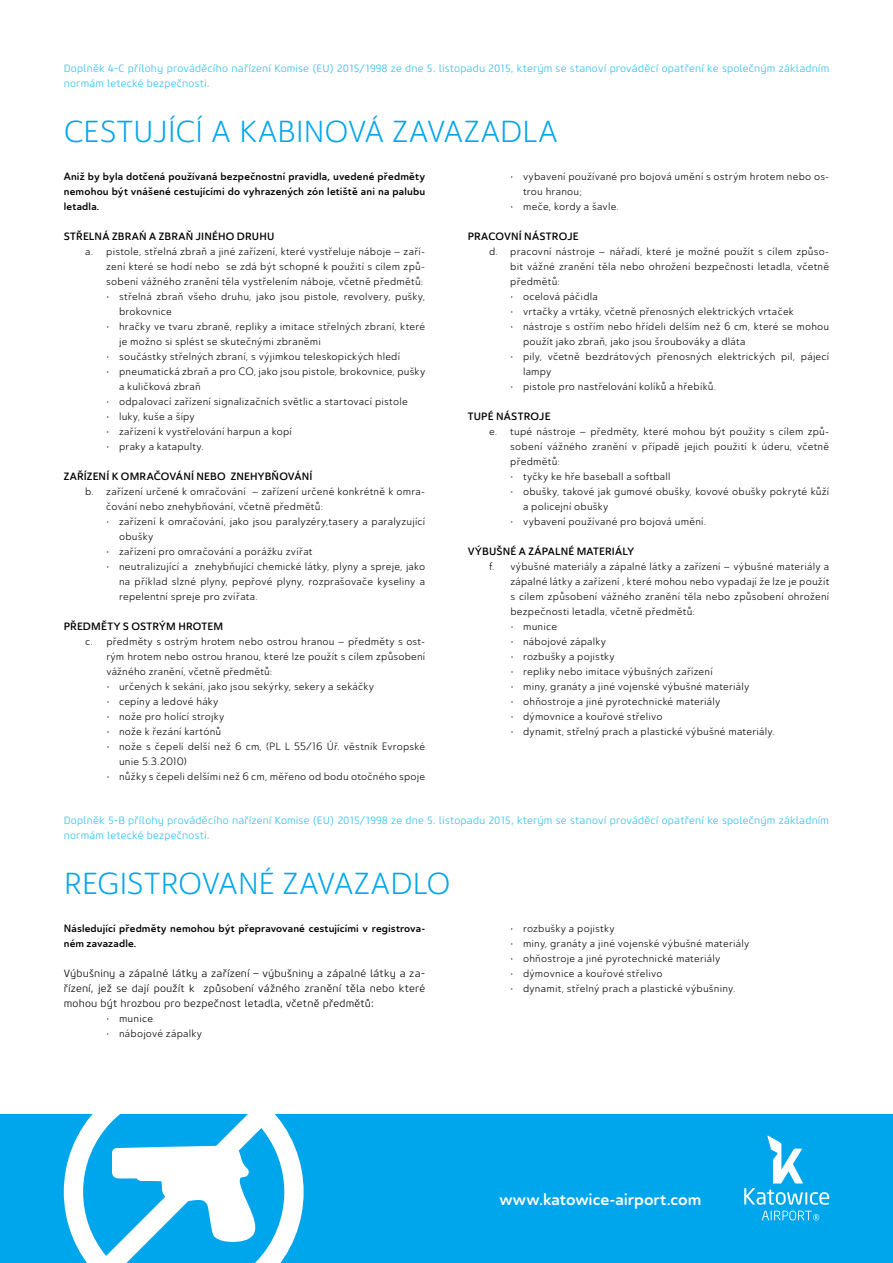
<style>
.page{position:relative;width:893px;height:1263px;background:#fff}
.page>*{position:absolute;margin:0;border:0;box-sizing:border-box;transform-origin:0 0}
.t1{font:30px "Ainslie Sans Nor Boo";letter-spacing:-.015em;color:#00a6eb}
.t2{font:16.5px "Ainslie Sans Nor Dem";color:#fff}
.t3{font:10.5px/15px "Ainslie Sans Nor Boo";letter-spacing:.02em;color:#000}
.t4{font:10.5px/15px "Ainslie Sans Nor Dem";letter-spacing:.015em;color:#000;text-align:justify}
.t5{font:300 10.5px/15px "Core Sans M35";letter-spacing:.015em;color:#2ebef0}
.t6{font:300 10.5px/15px "Core Sans M35";letter-spacing:.02em;color:#000;text-align:justify}
</style>
<div class="page">
<div style="left:0;top:1114px;width:893px;height:149px;background:#00a6eb"></div>
<svg style="left:64px;top:1114px;width:240px;height:149px"></svg>
<svg style="left:744px;top:1135px;width:85px;height:85px"></svg>
<p class="t5" style="left:64px;top:61px;width:767px">Doplněk 4-C přílohy prováděcího nařízení Komise (EU) 2015/1998 ze dne 5. listopadu 2015, kterým se stanoví prováděcí opatření ke společným základním normám letecké bezpečnosti.</p>
<h1 class="t1" style="left:64px;top:114px;width:496px">CESTUJÍCÍ A KABINOVÁ ZAVAZADLA</h1>
<p class="t4" style="left:64px;top:169px;width:363px">Aniž by byla dotčená používaná bezpečnostní pravidla, uvedené předměty nemohou být vnášené cestujícími do vyhrazených zón letiště ani na palubu letadla.</p>
<p class="t4" style="left:64px;top:229px;width:212px">STŘELNÁ ZBRAŃ A ZBRAŇ JINÉHO DRUHU</p>
<p class="t3" style="left:106px;top:244px;width:320px;text-align:justify;text-indent:-21px">a. pistole, střelná zbraň a jiné zařízení, které vystřeluje náboje – zaří&shy;zení které se hodí nebo se zdá být schopné k použití s cílem způ&shy;sobení vážného zranění těla vystřelením náboje, včetně předmětů:</p>
<p class="t3" style="left:119px;top:289px;width:308px;text-indent:-13px">• střelná zbraň všeho druhu, jako jsou pistole, revolvery, pušky, brokovnice</p>
<p class="t3" style="left:119px;top:319px;width:308px;text-indent:-13px">• hračky ve tvaru zbraně, repliky a imitace střelných zbraní, které je možno si splést se skutečnými zbraněmi</p>
<p class="t3" style="left:106px;top:349px;width:295px">• součástky střelných zbraní, s výjimkou teleskopických hledí</p>
<p class="t3" style="left:119px;top:364px;width:308px;text-indent:-13px">• pneumatická zbraň a pro CO, jako jsou pistole, brokovnice, pušky a kuličková zbraň</p>
<p class="t3" style="left:106px;top:394px;width:303px">• odpalovací zařízení signalizačních světlic a startovací pistole</p>
<p class="t3" style="left:106px;top:409px;width:90px">• luky, kuše a šípy</p>
<p class="t3" style="left:106px;top:424px;width:187px">• zařízení k vystřelování harpun a kopí</p>
<p class="t3" style="left:106px;top:439px;width:99px">• praky a katapulty.</p>
<p class="t4" style="left:64px;top:469px;width:250px">ZAŘÍZENÍ K OMRAČOVÁNÍ NEBO ZNEHYBŇOVÁNÍ</p>
<p class="t3" style="left:106px;top:484px;width:320px;text-indent:-21px">b. zařízení určené k omračování – zařízení určené konkrétně k omra&shy;čování nebo znehybňování, včetně předmětů:</p>
<p class="t3" style="left:119px;top:514px;width:308px;text-indent:-13px">• zařízení k omračování, jako jsou paralyzéry,tasery a paralyzující obušky</p>
<p class="t3" style="left:106px;top:544px;width:208px">• zařízení pro omračování a porážku zvířat</p>
<p class="t3" style="left:119px;top:559px;width:308px;text-align:justify;text-indent:-13px">• neutralizující a znehybňující chemické látky, plyny a spreje, jako na příklad slzné plyny, pepřové plyny, rozprašovače kyseliny a repelentní spreje pro zvířata.</p>
<p class="t4" style="left:64px;top:619px;width:161px">PŘEDMĚTY S OSTRÝM HROTEM</p>
<p class="t3" style="left:106px;top:634px;width:320px;text-align:justify;text-indent:-21px">c. předměty s ostrým hrotem nebo ostrou hranou – předměty s ost&shy;rým hrotem nebo ostrou hranou, které lze použít s cílem způsobení vážného zranění, včetně předmětů:</p>
<p class="t3" style="left:106px;top:679px;width:269px">• určených k sekání, jako jsou sekýrky, sekery a sekáčky</p>
<p class="t3" style="left:106px;top:694px;width:114px">• cepíny a ledové háky</p>
<p class="t3" style="left:106px;top:709px;width:120px">• nože pro holící strojky</p>
<p class="t3" style="left:106px;top:724px;width:116px">• nože k řezání kartónů</p>
<p class="t3" style="left:119px;top:739px;width:308px;text-indent:-13px">• nože s čepelí delší než 6 cm, (PL L 55/16 Úř. věstník Evropské unie 5.3.2010)</p>
<p class="t3" style="left:106px;top:769px;width:320px">• nůžky s čepeli delšími než 6 cm, měřeno od bodu otočného spoje</p>
<p class="t3" style="left:523px;top:169px;width:308px;text-indent:-13px">• vybavení používané pro bojová umění s ostrým hrotem nebo os&shy;trou hranou;</p>
<p class="t3" style="left:510px;top:199px;width:110px">• meče, kordy a šavle.</p>
<p class="t4" style="left:468px;top:229px;width:112px">PRACOVNÍ NÁSTROJE</p>
<p class="t3" style="left:510px;top:244px;width:320px;text-align:justify;text-indent:-21px">d. pracovní nástroje – nářadí, které je možné použít s cílem způso&shy;bit vážné zranění těla nebo ohrožení bezpečnosti letadla, včetně předmětů:</p>
<p class="t3" style="left:510px;top:289px;width:89px">• ocelová páčidla</p>
<p class="t3" style="left:510px;top:304px;width:285px">• vrtačky a vrtáky, včetně přenosných elektrických vrtaček</p>
<p class="t3" style="left:523px;top:319px;width:308px;text-indent:-13px">• nástroje s ostřím nebo hřídeli delším než 6 cm, které se mohou použít jako zbraň, jako jsou šroubováky a dláta</p>
<p class="t3" style="left:523px;top:349px;width:308px;text-indent:-13px">• pily, včetně bezdrátových přenosných elektrických pil, pájecí lampy</p>
<p class="t3" style="left:510px;top:379px;width:207px">• pistole pro nastřelování kolíků a hřebíků.</p>
<p class="t4" style="left:468px;top:409px;width:84px">TUPÉ NÁSTROJE</p>
<p class="t3" style="left:510px;top:424px;width:320px;text-align:justify;text-indent:-21px">e. tupé nástroje – předměty, které mohou být použity s cílem způ&shy;sobení vážného zranění v případě jejich použití k úderu, včetně předmětů:</p>
<p class="t3" style="left:510px;top:469px;width:162px">• tyčky ke hře baseball a softball</p>
<p class="t3" style="left:523px;top:484px;width:308px;text-indent:-13px">• obušky, takové jak gumové obušky, kovové obušky pokryté kůží a policejní obušky</p>
<p class="t3" style="left:510px;top:514px;width:197px">• vybavení používané pro bojová umění.</p>
<p class="t4" style="left:468px;top:544px;width:168px">VÝBUŠNÉ A ZÁPALNÉ MATERIÁLY</p>
<p class="t3" style="left:510px;top:559px;width:320px;text-align:justify;text-indent:-21px">f. výbušné materiály a zápalné látky a zařízení – výbušné materiály a zápalné látky a zařízení , které mohou nebo vypadají že lze je použít s cílem způsobení vážného zranění těla nebo způsobení ohrožení bezpečnosti letadla, včetně předmětů:</p>
<p class="t3" style="left:510px;top:619px;width:48px">• munice</p>
<p class="t3" style="left:510px;top:634px;width:97px">• nábojové zápalky</p>
<p class="t3" style="left:510px;top:649px;width:106px">• rozbušky a pojistky</p>
<p class="t3" style="left:510px;top:664px;width:204px">• repliky nebo imitace výbušných zařízení</p>
<p class="t3" style="left:510px;top:679px;width:241px">• miny, granáty a jiné vojenské výbušné materiály</p>
<p class="t3" style="left:510px;top:694px;width:212px">• ohňostroje a jiné pyrotechnické materiály</p>
<p class="t3" style="left:510px;top:709px;width:154px">• dýmovnice a kouřové střelivo</p>
<p class="t3" style="left:510px;top:724px;width:266px">• dynamit, střelný prach a plastické výbušné materiály.</p>
<p class="t5" style="left:64px;top:813px;width:767px">Doplněk 5-B přílohy prováděcího nařízení Komise (EU) 2015/1998 ze dne 5. listopadu 2015, kterým se stanoví prováděcí opatření ke společným základním normám letecké bezpečnosti.</p>
<h1 class="t1" style="left:64px;top:865px;width:388px">REGISTROVANÉ ZAVAZADLO</h1>
<p class="t4" style="left:64px;top:920px;width:363px">Následující předměty nemohou být přepravované cestujícími v registrova&shy;ném zavazadle.</p>
<p class="t6" style="left:64px;top:966px;width:363px">Výbušniny a zápalné látky a zařízení – výbušniny a zápalné látky a za&shy;řízení, jež se dají použít k způsobení vážného zranění těla nebo které mohou být hrozbou pro bezpečnost letadla, včetně předmětů:</p>
<p class="t3" style="left:106px;top:1010px;width:48px">• munice</p>
<p class="t3" style="left:106px;top:1025px;width:97px">• nábojové zápalky</p>
<p class="t3" style="left:510px;top:920px;width:106px">• rozbušky a pojistky</p>
<p class="t3" style="left:510px;top:935px;width:241px">• miny, granáty a jiné vojenské výbušné materiály</p>
<p class="t3" style="left:510px;top:950px;width:212px">• ohňostroje a jiné pyrotechnické materiály</p>
<p class="t3" style="left:510px;top:965px;width:154px">• dýmovnice a kouřové střelivo</p>
<p class="t3" style="left:510px;top:980px;width:227px">• dynamit, střelný prach a plastické výbušniny.</p>
<h2 class="t2" style="left:499px;top:1189px;width:203px">www.katowice-airport.com</h2>
</div>
